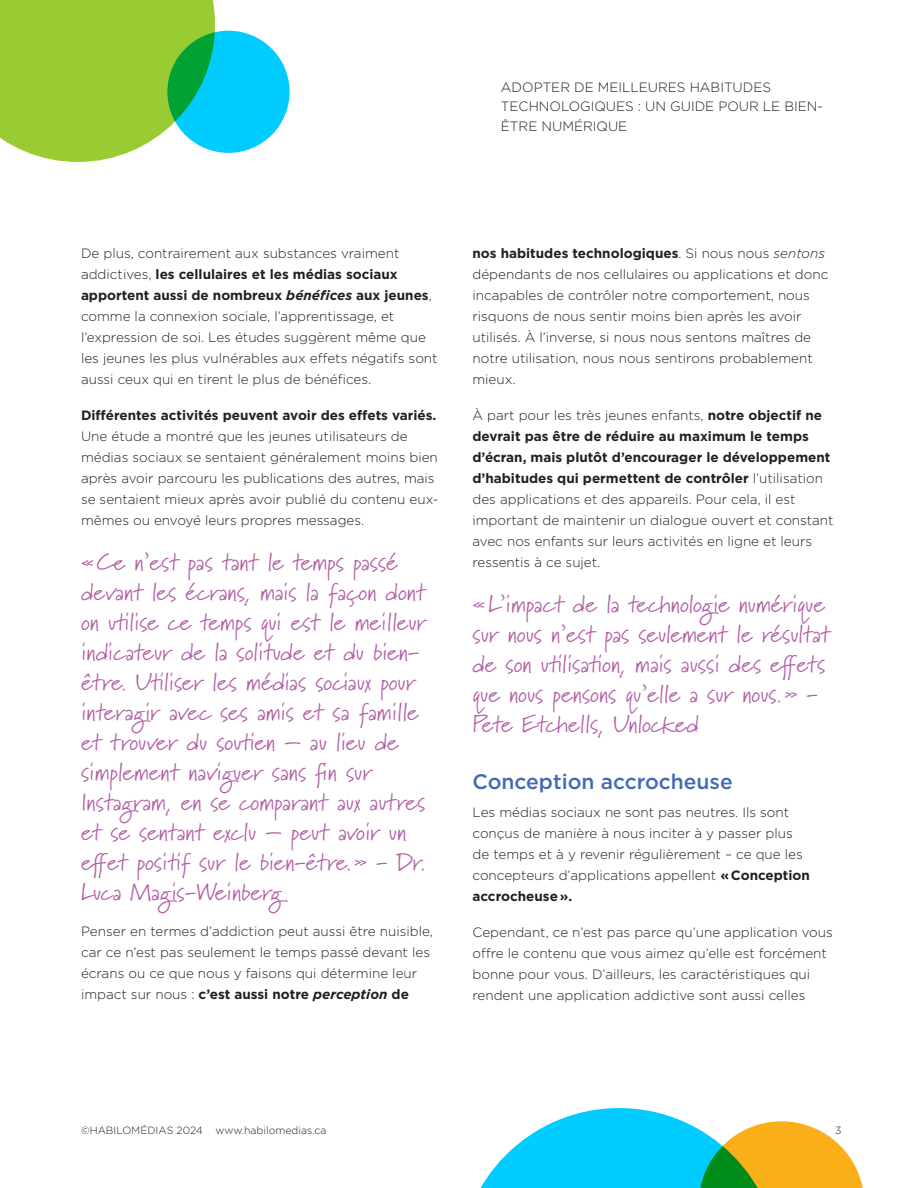
<style>
.page{position:relative;width:918px;height:1188px;background:#fff}
.page>*{position:absolute;margin:0;border:0;box-sizing:border-box;transform-origin:0 0}
.t1{font:24px/30px "Marydale";color:#b35fa6}
.t2{font:500 21px "Gotham";color:#436ab3}
.t3{font:300 13.5px/21px "Gotham";color:#231f20}
.t4{font:700 13.5px "Gotham";color:#231f20}
.t5{font:300 10.5px "Gotham";color:#231f20}
.s1{font-weight:700}
.s2{font-weight:700;font-style:italic}
.s3{font-style:italic}
</style>
<div class="page">
<svg style="left:0;top:0;width:215px;height:162px;background:#a1d044"></svg>
<svg style="left:167px;top:31px;width:123px;height:122px;background:#01c4d7"></svg>
<svg style="left:480px;top:1108px;width:383px;height:80px"></svg>
<p class="t3" style="left:501px;top:77px;width:323px;line-height:19.5px">ADOPTER DE MEILLEURES HABITUDES<br>TECHNOLOGIQUES : UN GUIDE POUR LE BIEN-<br>ÊTRE NUMÉRIQUE</p>
<p class="t3" style="left:81px;top:242px;width:358px">De plus, contrairement aux substances vraiment addictives, <span class="s1">les cellulaires et les médias sociaux apportent aussi de nombreux</span> <span class="s2">bénéfices</span> <span class="s1">aux jeunes</span>, comme la connexion sociale, l’apprentissage, et l’expression de soi. Les études suggèrent même que les jeunes les plus vulnérables aux effets négatifs sont aussi ceux qui en tirent le plus de bénéfices.</p>
<p class="t4" style="left:81px;top:406px;width:357px">Différentes activités peuvent avoir des effets variés.</p>
<p class="t3" style="left:81px;top:425px;width:358px">Une étude a montré que les jeunes utilisateurs de médias sociaux se sentaient généralement moins bien après avoir parcouru les publications des autres, mais se sentaient mieux après avoir publié du contenu eux&shy;mêmes ou envoyé leurs propres messages.</p>
<p class="t1" style="left:81px;top:546px;width:347px">« Ce n’est pas tant le temps passé devant les écrans, mais la façon dont on utilise ce temps qui est le meilleur indicateur de la solitude et du bien&shy;être. Utiliser les médias sociaux pour interagir avec ses amis et sa famille et trouver du soutien – au lieu de simplement naviguer sans fin sur Instagram, en se comparant aux autres et se sentant exclu – peut avoir un effet positif sur le bien-être. » - Dr.<br>Luca Magis-Weinberg</p>
<p class="t3" style="left:81px;top:920px;width:354px">Penser en termes d’addiction peut aussi être nuisible, car ce n’est pas seulement le temps passé devant les écrans ou ce que nous y faisons qui détermine leur impact sur nous : <span class="s1">c’est aussi notre</span> <span class="s2">perception</span> <span class="s1">de</span></p>
<p class="t3" style="left:472px;top:242px;width:357px"><span class="s1">nos habitudes technologiques</span>. Si nous nous <span class="s3">sentons </span>dépendants de nos cellulaires ou applications et donc incapables de contrôler notre comportement, nous risquons de nous sentir moins bien après les avoir utilisés. À l’inverse, si nous nous sentons maîtres de notre utilisation, nous nous sentirons probablement mieux.</p>
<p class="t3" style="left:472px;top:404px;width:363px">À part pour les très jeunes enfants, <span class="s1">notre objectif ne devrait pas être de réduire au maximum le temps d’écran, mais plutôt d’encourager le développement d’habitudes qui permettent de contrôler</span> l’utilisation des applications et des appareils. Pour cela, il est important de maintenir un dialogue ouvert et constant avec nos enfants sur leurs activités en ligne et leurs ressentis à ce sujet.</p>
<p class="t1" style="left:472px;top:588px;width:359px">« L’impact de la technologie numérique sur nous n’est pas seulement le résultat de son utilisation, mais aussi des effets que nous pensons qu’elle a sur nous. » - Pete Etchells, Unlocked</p>
<h3 class="t2" style="left:472px;top:768px;width:262px">Conception accrocheuse</h3>
<p class="t3" style="left:472px;top:802px;width:339px">Les médias sociaux ne sont pas neutres. Ils sont conçus de manière à nous inciter à y passer plus de temps et à y revenir régulièrement – ce que les concepteurs d’applications appellent <span class="s1">« Conception accrocheuse ».</span></p>
<p class="t3" style="left:472px;top:922px;width:362px">Cependant, ce n’est pas parce qu’une application vous offre le contenu que vous aimez qu’elle est forcément bonne pour vous. D’ailleurs, les caractéristiques qui rendent une application addictive sont aussi celles</p>
<p class="t5" style="left:81px;top:1123px;width:247px">©HABILOMÉDIAS 2024 www.habilomedias.ca</p>
<p class="t5" style="left:835px;top:1124px;width:8px">3</p>
</div>
